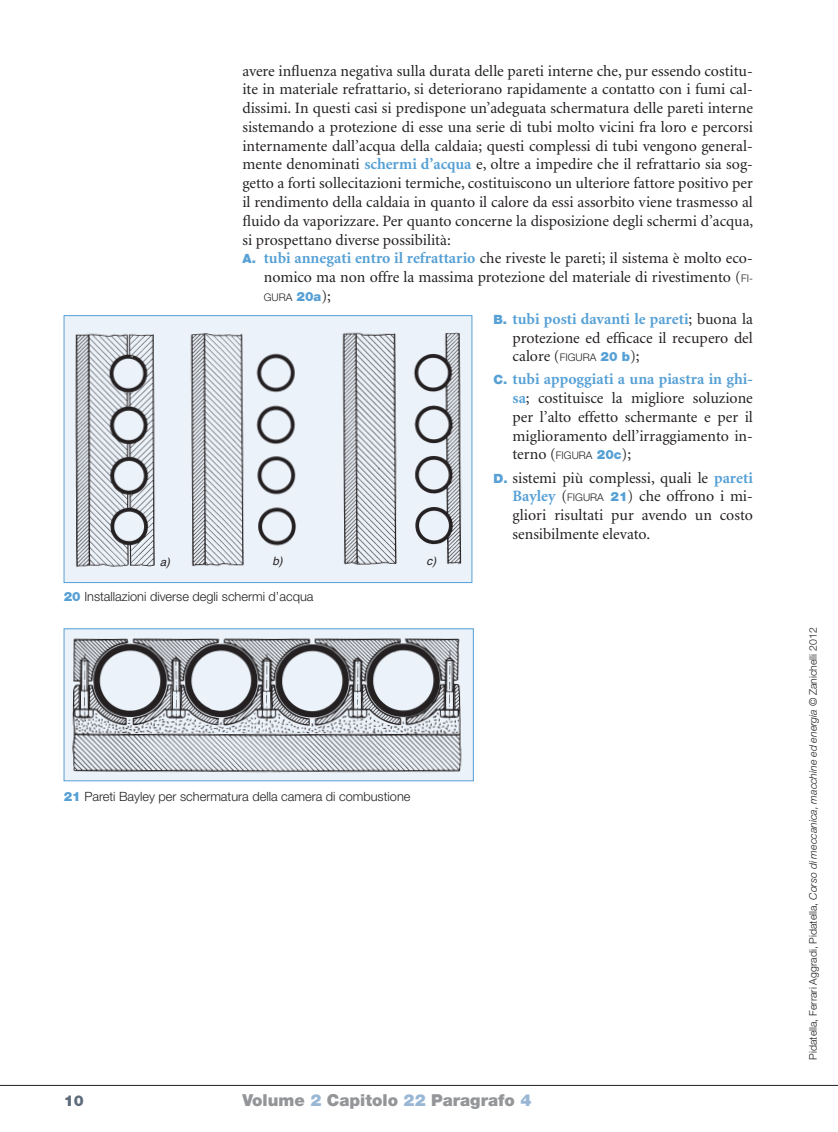
<style>
.page{position:relative;width:838px;height:1132px;background:#fff}
.page>*{position:absolute;margin:0;border:0;box-sizing:border-box;transform-origin:0 0}
.t1{font:900 16.5px "Helvetica Neue";color:#939598}
._01_testo_corpo_-cap{font:15.75px/18.8px "Minion";color:#231f20;text-align:justify}
.t2{font:900 15px "Helvetica Neue";color:#5e6c7c}
.t3{font:300 12.75px "Helvetica Neue";color:#231f20}
.t4{font:italic 11.55px "Helvetica";color:#231f20}
._08_testo_didascalia{font:300 10.5px "Helvetica Neue";color:#231f20}
.s1{font-weight:700;color:#56a0d5}
.s2{font-family:"Helvetica Neue";font-weight:900;font-size:12.75px;color:#56a0d5}
.s3{font-family:"Helvetica Neue";font-weight:300;font-size:10.5px}
.s4{font-weight:900;font-size:12.75px;color:#56a0d5}
.s5{font-family:"Minion";font-weight:400;font-size:15.75px}
.s6{font-weight:900;color:#56a0d5}
.s7{color:#99b7d4}
.s8{font-style:italic}
</style>
<div class="page">
<hr style="left:0;top:1084px;width:838px;height:1px;background:#231f20">
<img style="left:66px;top:317px;width:404px;height:263px">
<div style="left:64px;top:315px;width:408px;height:267px;border:1px solid #56a0d5"></div>
<img style="left:66px;top:630px;width:405px;height:148px">
<div style="left:64px;top:628px;width:409px;height:152px;border:1px solid #56a0d5"></div>
<p class="_01_testo_corpo_-cap" style="left:242px;top:62px;width:512px">avere influenza negativa sulla durata delle pareti interne che, pur essendo costitu&shy;ite in materiale refrattario, si deteriorano rapidamente a contatto con i fumi cal&shy;dissimi. In questi casi si predispone un’adeguata schermatura delle pareti interne sistemando a protezione di esse una serie di tubi molto vicini fra loro e percorsi internamente dall’acqua della caldaia; questi complessi di tubi vengono general&shy;mente denominati <span class="s1">schermi d’acqua</span> e, oltre a impedire che il refrattario sia sog&shy;getto a forti sollecitazioni termiche, costituiscono un ulteriore fattore positivo per il rendimento della caldaia in quanto il calore da essi assorbito viene trasmesso al fluido da vaporizzare. Per quanto concerne la disposizione degli schermi d’acqua, si prospettano diverse possibilità:</p>
<p class="_01_testo_corpo_-cap" style="left:242px;top:249px;width:512px;text-align:right"><span class="s2">A.</span> <span class="s1">tubi annegati entro il refrattario</span> che riveste le pareti; il sistema è molto eco&shy;nomico ma non offre la massima protezione del materiale di rivestimento (<span class="s3">FI-</span></p>
<p class="_08_testo_didascalia" style="left:264px;top:290px;width:69px">GURA <span class="s4">20a</span><span class="s5">);</span></p>
<p class="_01_testo_corpo_-cap" style="left:512px;top:310px;width:242px;text-indent:-19px"><span class="s2">B.</span> <span class="s1">tubi posti davanti le pareti</span>; buona la protezione ed efficace il recupero del calore (<span class="s3">FIGURA</span> <span class="s2">20 b</span>);</p>
<p class="_01_testo_corpo_-cap" style="left:512px;top:370px;width:242px;text-indent:-19px"><span class="s2">C.</span> <span class="s1">tubi appoggiati a una piastra in ghi&shy;sa</span>; costituisce la migliore soluzione per l’alto effetto schermante e per il miglioramento dell’irraggiamento in&shy;terno (<span class="s3">FIGURA</span> <span class="s2">20c</span>);</p>
<p class="_01_testo_corpo_-cap" style="left:512px;top:468px;width:242px;text-indent:-19px"><span class="s2">D.</span> sistemi più complessi, quali le <span class="s1">pareti Bayley</span> (<span class="s3">FIGURA</span> <span class="s2">21</span>) che offrono i mi&shy;gliori risultati pur avendo un costo sensibilmente elevato.</p>
<p class="t4" style="left:160px;top:552px;width:12px">a)</p>
<p class="t4" style="left:272px;top:552px;width:12px">b)</p>
<p class="t4" style="left:426px;top:551px;width:11px">c)</p>
<p class="t3" style="left:64px;top:589px;width:251px"><span class="s6">20</span> Installazioni diverse degli schermi d’acqua</p>
<p class="t3" style="left:64px;top:788px;width:348px"><span class="s6">21</span> Pareti Bayley per schermatura della camera di combustione</p>
<p class="t2" style="left:64px;top:1091px;width:22px">10</p>
<p class="t1" style="left:242px;top:1090px;width:290px">Volume <span class="s7">2</span> Capitolo <span class="s7">22</span> Paragrafo <span class="s7">4</span></p>
<p class="_08_testo_didascalia" style="left:806px;top:1059px;width:433px;rotate:-90deg">Pidatella, Ferrari Aggradi, Pidatella, <span class="s8">Corso di meccanica, macchine ed energia</span> © Zanichelli 2012</p>
</div>
